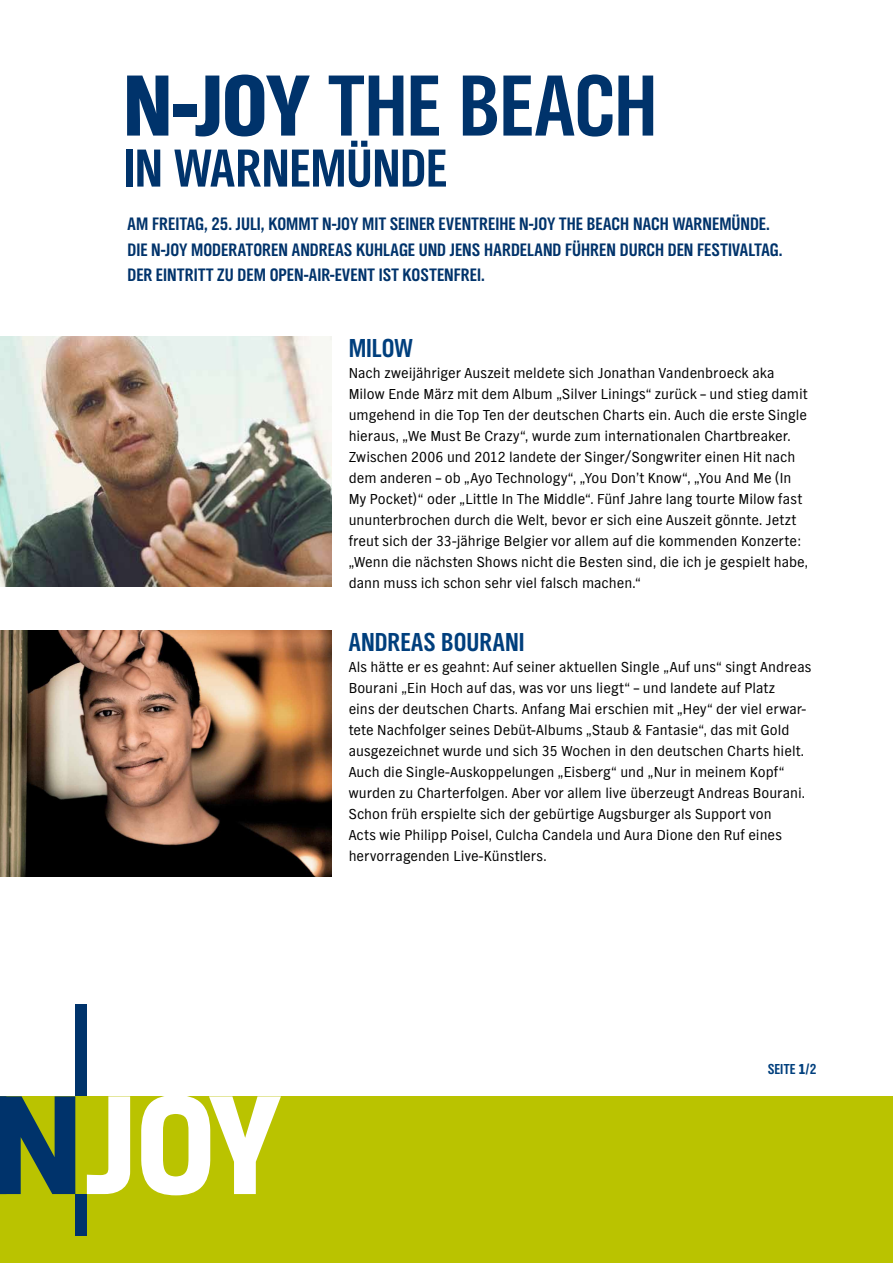
<style>
.page{position:relative;width:893px;height:1263px;background:#fff}
.page>*{position:absolute;margin:0;border:0;box-sizing:border-box;transform-origin:0 0}
.t1{font:700 90px "NDR Sans Cond";color:#00336b}
.t2{font:700 55.5px "NDR Sans Cond";letter-spacing:-.01em;color:#00336b}
.t3{font:700 27px "NDR Sans Cond";letter-spacing:-.005em;color:#003f7d}
.t4{font:700 18.75px/25.5px "NDR Sans Cond";letter-spacing:.01em;color:#00336b}
.t5{font:15px/21px "NDR Sans";letter-spacing:.005em;color:#000}
.t6{font:700 15px "NDR Sans Cond";color:#003f7d}
.s1{font-weight:900}
</style>
<div class="page">
<div style="left:0;top:1096px;width:893px;height:167px;background:#bac300"></div>
<div style="left:75px;top:1004px;width:12px;height:92px;background:#00336b"></div>
<div style="left:75px;top:1194px;width:12px;height:42px;background:#00336b"></div>
<svg style="left:6px;top:1096px;width:69px;height:98px"></svg>
<svg style="left:87px;top:1096px;width:43px;height:98px"></svg>
<svg style="left:141px;top:1096px;width:140px;height:99px"></svg>
<div style="left:0;top:1096px;width:6px;height:98px;background:#00336b"></div>
<img style="left:0;top:336px;width:332px;height:251px">
<img style="left:0;top:631px;width:332px;height:246px">
<h1 class="t1" style="left:123px;top:57px;width:527px"><span class="s1">N-JOY</span> THE BEACH</h1>
<h2 class="t2" style="left:123px;top:138px;width:325px">IN WARNEMÜNDE</h2>
<p class="t4" style="left:127px;top:211px;width:657px">AM FREITAG, 25. JULI, KOMMT N-JOY MIT SEINER EVENTREIHE N-JOY THE BEACH NACH WARNEMÜNDE.<br>DIE N-JOY MODERATOREN ANDREAS KUHLAGE UND JENS HARDELAND FÜHREN DURCH DEN FESTIVALTAG.<br>DER EINTRITT ZU DEM OPEN-AIR-EVENT IST KOSTENFREI.</p>
<h3 class="t3" style="left:349px;top:333px;width:66px">MILOW</h3>
<p class="t5" style="left:349px;top:362px;width:461px">Nach zweijähriger Auszeit meldete sich Jonathan Vandenbroeck aka Milow Ende März mit dem Album „Silver Linings“ zurück – und stieg damit umgehend in die Top Ten der deutschen Charts ein. Auch die erste Single hieraus, „We Must Be Crazy“, wurde zum internationalen Chartbreaker.<br>Zwischen 2006 und 2012 landete der Singer/Songwriter einen Hit nach dem anderen – ob „Ayo Technology“, „You Don’t Know“, „You And Me (In My Pocket)“ oder „Little In The Middle“. Fünf Jahre lang tourte Milow fast ununterbrochen durch die Welt, bevor er sich eine Auszeit gönnte. Jetzt freut sich der 33-jährige Belgier vor allem auf die kommenden Konzerte: „Wenn die nächsten Shows nicht die Besten sind, die ich je gespielt habe, dann muss ich schon sehr viel falsch machen.“</p>
<h3 class="t3" style="left:349px;top:627px;width:177px">ANDREAS BOURANI</h3>
<p class="t5" style="left:349px;top:656px;width:464px">Als hätte er es geahnt: Auf seiner aktuellen Single „Auf uns“ singt Andreas Bourani „Ein Hoch auf das, was vor uns liegt“ – und landete auf Platz<br>eins der deutschen Charts. Anfang Mai erschien mit „Hey“ der viel erwar&shy;tete Nachfolger seines Debüt-Albums „Staub &amp; Fantasie“, das mit Gold ausgezeichnet wurde und sich 35 Wochen in den deutschen Charts hielt.<br>Auch die Single-Auskoppelungen „Eisberg“ und „Nur in meinem Kopf“ wurden zu Charterfolgen. Aber vor allem live überzeugt Andreas Bourani.<br>Schon früh erspielte sich der gebürtige Augsburger als Support von<br>Acts wie Philipp Poisel, Culcha Candela und Aura Dione den Ruf eines hervorragenden Live-Künstlers.</p>
<p class="t6" style="left:768px;top:1060px;width:50px">SEITE <span class="s1">1</span>/2</p>
</div>
